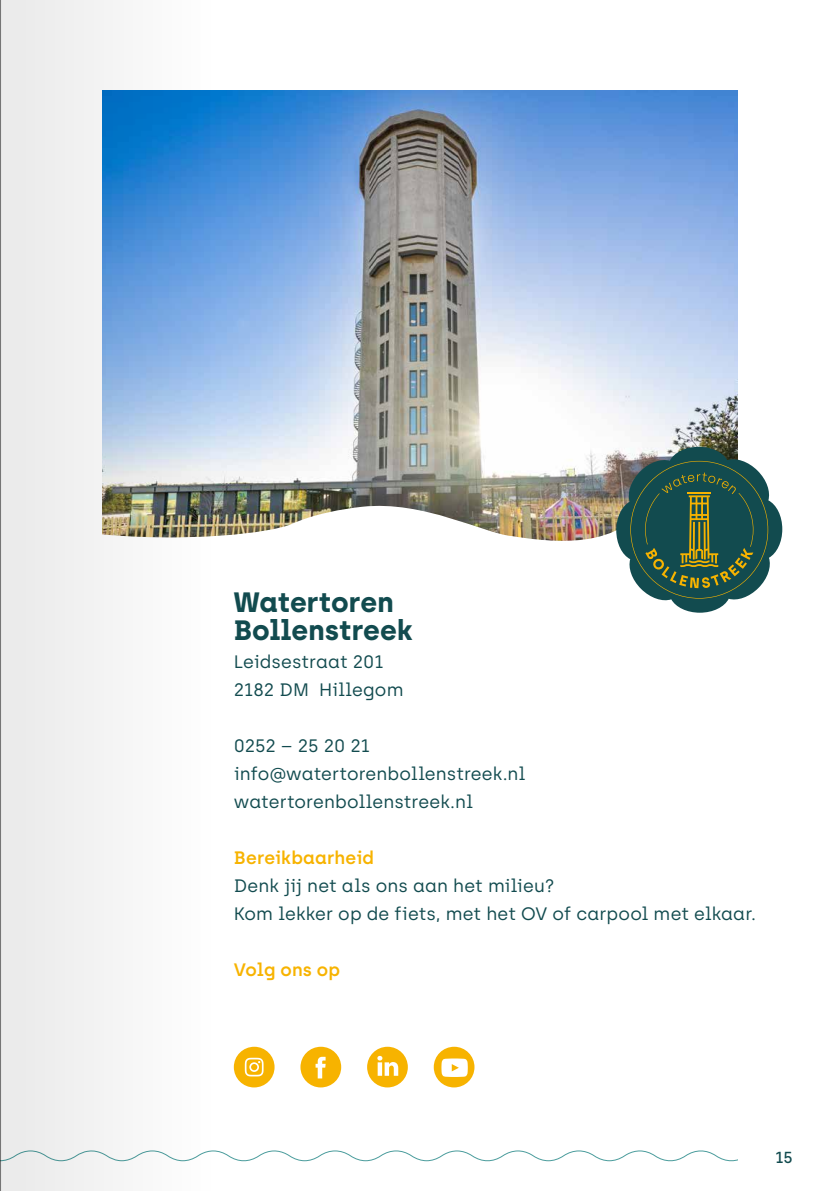
<style>
.page{position:relative;width:840px;height:1191px;background:#fff}
.page>*{position:absolute;margin:0;border:0;box-sizing:border-box;transform-origin:0 0}
.t1{font:700 28px/28px "Archia";color:#124b4f}
.t2{font:18px/28px "Archia";color:#124b4f}
.t3{font:600 18px "Archia";letter-spacing:.005em;color:#f7b300}
.t4{font:500 16px "Archia";color:#124b4f}
</style>
<div class="page">
<img style="left:253px;top:90px;width:484px;height:386px">
<img style="left:253px;top:476px;width:363px;height:65px">
<div style="left:234px;top:1046px;width:40px;height:41px;background:#f7b300;border-radius:50%"></div>
<svg style="left:253px;top:1057px;width:10px;height:19px"></svg>
<div style="left:300px;top:1046px;width:41px;height:41px;background:#f7b300;border-radius:50%"></div>
<svg style="left:315px;top:1056px;width:10px;height:22px"></svg>
<div style="left:367px;top:1046px;width:40px;height:41px;background:#f7b300;border-radius:50%"></div>
<svg style="left:377px;top:1055px;width:21px;height:20px"></svg>
<div style="left:433px;top:1046px;width:41px;height:41px;background:#f7b300;border-radius:50%"></div>
<svg style="left:441px;top:1058px;width:26px;height:19px"></svg>
<svg style="left:616px;top:447px;width:165px;height:165px"></svg>
<svg style="left:253px;top:1150px;width:484px;height:12px"></svg>
<svg style="left:1px;top:0;width:252px;height:1191px;fill:#f0f0f0"></svg>
<hr style="left:0;top:0;width:1px;height:1191px;background:#000">
<h1 class="t1" style="left:234px;top:587px;width:180px">Watertoren<br>Bollenstreek</h1>
<p class="t2" style="left:234px;top:647px;width:171px">Leidsestraat 201<br>2182 DM Hillegom</p>
<p class="t2" style="left:234px;top:731px;width:293px">0252 – 25 20 21 info@watertorenbollenstreek.nl watertorenbollenstreek.nl</p>
<p class="t3" style="left:234px;top:846px;width:142px">Bereikbaarheid</p>
<p class="t2" style="left:234px;top:871px;width:523px">Denk jij net als ons aan het milieu?<br>Kom lekker op de fiets, met het OV of carpool met elkaar.</p>
<p class="t3" style="left:234px;top:958px;width:108px">Volg ons op</p>
<p class="t4" style="left:774px;top:1147px;width:19px">15</p>
</div>
